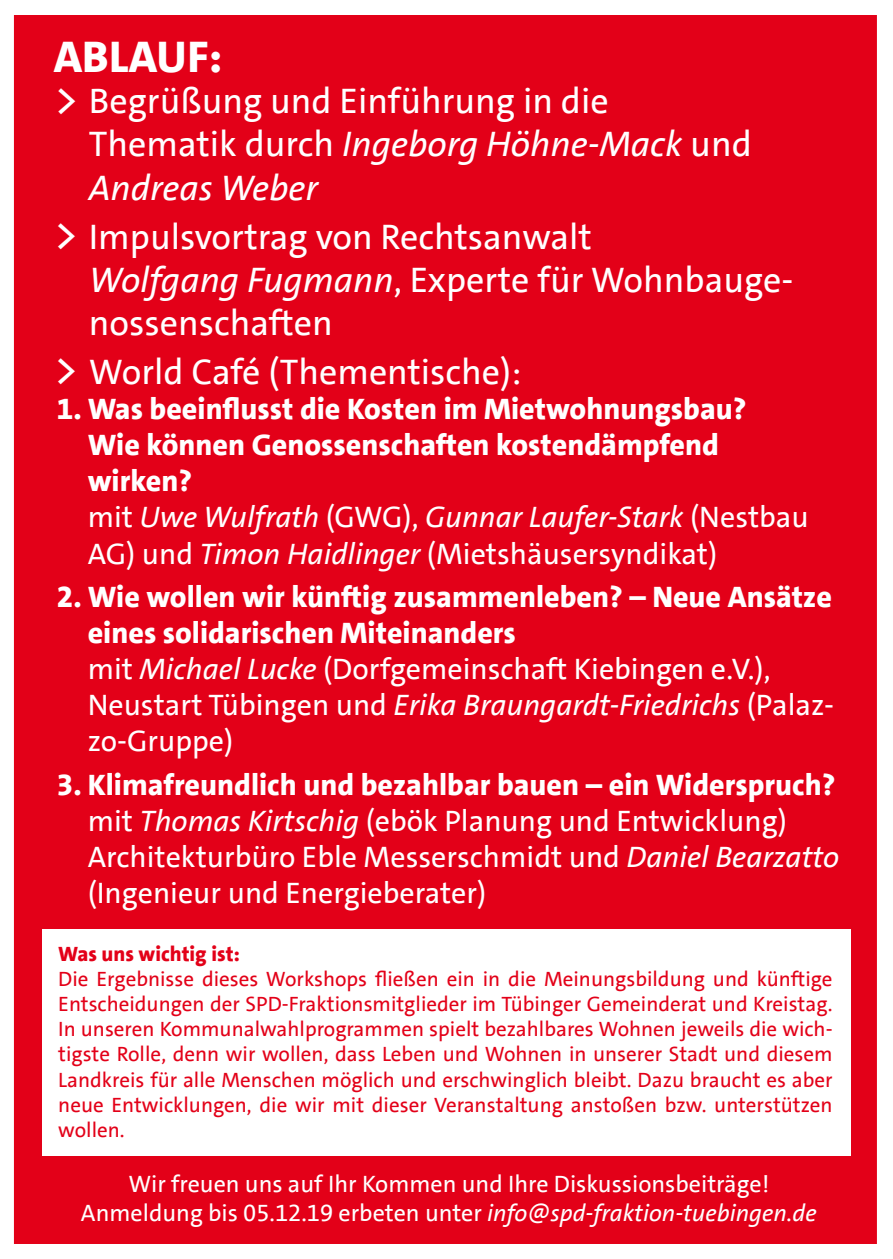
<style>
.page{position:relative;width:893px;height:1259px;background:#fff}
.page>*{position:absolute;margin:0;border:0;box-sizing:border-box;transform-origin:0 0}
.t1{font:800 45px "SPD The Sans";letter-spacing:.005em;color:#fff}
.t2{font:45px "SPD The Sans";color:#fff}
.t3{font:36px/43.2px "SPD The Sans";color:#fff}
.t4{font:italic 36px "SPD The Sans";color:#fff}
.t5{font:30px/36px "SPD The Sans";color:#fff}
.t6{font:800 30px/36px "SPD The Sans";color:#fff}
.t7{font:24px "SPD The Sans";color:#fff}
.t8{font:21px/25.2px "SPD The Sans";color:#e30018;text-align:justify}
.t9{font:800 21px "SPD The Sans";color:#e30018}
.s1{font-style:normal}
.s2{font-style:italic}
</style>
<div class="page">
<div style="left:6px;top:8px;width:878px;height:1243px;background:#e30018"></div>
<div style="left:0;top:0;width:892px;height:1259px;border:15px solid #fff"></div>
<div style="left:42px;top:929px;width:809px;height:226px;background:#fff"></div>
<p class="t1" style="left:54px;top:28px;width:170px">ABLAUF:</p>
<p class="t3" style="left:89px;top:80px;width:521px">Begrüßung und Einführung in die</p>
<p class="t4" style="left:89px;top:121px;width:664px"><span class="s1">Thematik durch</span> Ingeborg Höhne-Mack <span class="s1">und</span></p>
<p class="t4" style="left:89px;top:164px;width:231px">Andreas Weber</p>
<p class="t2" style="left:54px;top:71px;width:26px">&gt;</p>
<p class="t3" style="left:89px;top:215px;width:504px">Impulsvortrag von Rechtsanwalt</p>
<p class="t3" style="left:89px;top:258px;width:706px"><span class="s2">Wolfgang Fugmann</span>, Experte für Wohnbauge&shy;nossenschaften</p>
<p class="t3" style="left:89px;top:350px;width:434px">World Café (Thementische):</p>
<p class="t6" style="left:57px;top:391px;width:691px">1. Was beeinflusst die Kosten im Mietwohnungsbau?</p>
<p class="t6" style="left:88px;top:427px;width:633px">Wie können Genossenschaften kostendämpfend</p>
<p class="t6" style="left:88px;top:463px;width:106px">wirken?</p>
<p class="t5" style="left:88px;top:499px;width:723px">mit <span class="s2">Uwe Wulfrath</span> (GWG), <span class="s2">Gunnar Laufer-Stark</span> (Nestbau<br>AG) und <span class="s2">Timon Haidlinger</span> (Mietshäusersyndikat)</p>
<p class="t6" style="left:88px;top:579px;width:746px;text-indent:-31px">2. Wie wollen wir künftig zusammenleben? – Neue Ansätze eines solidarischen Miteinanders</p>
<p class="t5" style="left:88px;top:651px;width:684px">mit <span class="s2">Michael Lucke</span> (Dorfgemeinschaft Kiebingen e.V.),</p>
<p class="t5" style="left:88px;top:687px;width:748px">Neustart Tübingen und <span class="s2">Erika Braungardt-Friedrichs</span> (Palaz&shy;zo-Gruppe)</p>
<p class="t6" style="left:57px;top:766px;width:780px">3. Klimafreundlich und bezahlbar bauen – ein Widerspruch?</p>
<p class="t5" style="left:88px;top:802px;width:753px">mit <span class="s2">Thomas Kirtschig</span> (ebök Planung und Entwicklung)<br>Architekturbüro Eble Messerschmidt und <span class="s2">Daniel Bearzatto </span>(Ingenieur und Energieberater)</p>
<p class="t2" style="left:54px;top:206px;width:26px">&gt;</p>
<p class="t2" style="left:54px;top:340px;width:26px">&gt;</p>
<p class="t9" style="left:58px;top:940px;width:183px">Was uns wichtig ist:</p>
<p class="t8" style="left:58px;top:966px;width:776px">Die Ergebnisse dieses Workshops fließen ein in die Meinungsbildung und künftige Entscheidungen der SPD-Fraktionsmitglieder im Tübinger Gemeinderat und Kreistag.<br>In unseren Kommunalwahlprogrammen spielt bezahlbares Wohnen jeweils die wich&shy;tigste Rolle, denn wir wollen, dass Leben und Wohnen in unserer Stadt und diesem Landkreis für alle Menschen möglich und erschwinglich bleibt. Dazu braucht es aber neue Entwicklungen, die wir mit dieser Veranstaltung anstoßen bzw. unterstützen wollen.</p>
<p class="t7" style="left:128px;top:1168px;width:642px">Wir freuen uns auf Ihr Kommen und Ihre Diskussionsbeiträge!</p>
<p class="t7" style="left:81px;top:1197px;width:737px">Anmeldung bis 05.12.19 erbeten unter <span class="s2">info@spd-fraktion-tuebingen.de</span></p>
</div>
